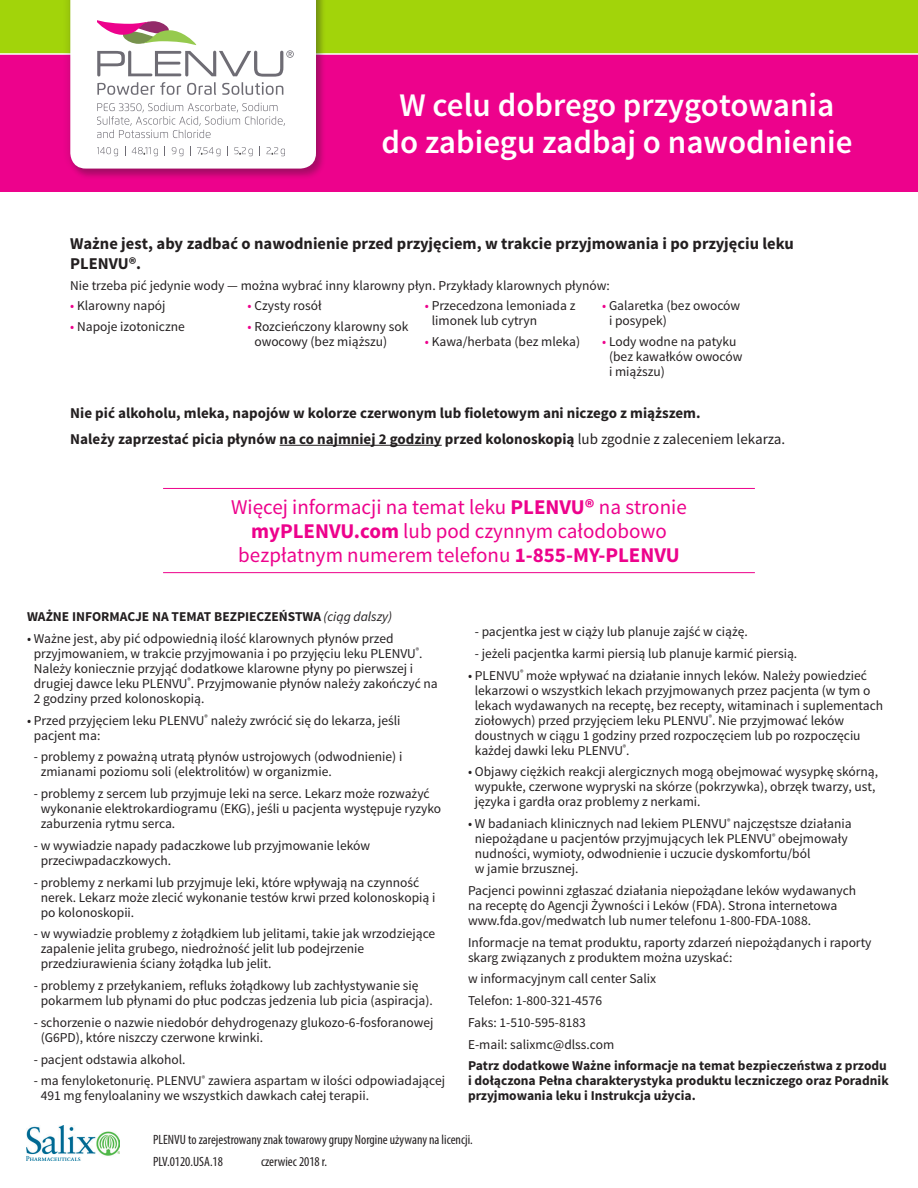
<style>
.page{position:relative;width:918px;height:1188px;background:#fff}
.page>*{position:absolute;margin:0;border:0;box-sizing:border-box;transform-origin:0 0}
.t1{font:600 33px/37.5px "Source Sans Pro";color:#fff;text-align:center}
.t2{font:21px/24px "Source Sans Pro";color:#ed028c;text-align:center}
.t3{font:700 16.5px/19.5px "Source Sans Pro";color:#231f20}
.t4{font:700 15px "Source Sans Pro";color:#231f20}
.t5{font:13.5px/15px "Source Sans Pro";color:#231f20}
.t6{font:700 13.5px/15px "Source Sans Pro";color:#231f20}
.t7{font:condensed 13.5px/21.6px "Myriad Pro";color:#231f20}
.s1{color:#ed028c}
.s2{font-weight:400}
.s3{font-weight:700}
.s4{font-weight:400;font-style:italic}
</style>
<div class="page">
<div style="left:0;top:0;width:918px;height:54px;background:#a2d40a"></div>
<div style="left:0;top:54px;width:918px;height:137px;background:#ed028c"></div>
<hr style="left:0;top:53px;width:918px;height:2px;background:#fff">
<div style="left:69px;top:0;width:258px;height:180px;background:#231f20;opacity:.3"></div>
<div style="left:62px;top:0;width:263px;height:177px;background:#231f20;opacity:.2"></div>
<svg style="left:70px;top:0;width:246px;height:169px"></svg>
<img style="left:27px;top:1126px;width:93px;height:35px">
<hr style="left:163px;top:488px;width:592px;height:1px;background:#ed028c">
<hr style="left:163px;top:572px;width:592px;height:1px;background:#ed028c">
<hr style="left:280px;top:445px;width:162px;height:1px;background:#231f20">
<p class="t1" style="left:381px;top:87px;width:473px">W celu dobrego przygotowania do zabiegu zadbaj o nawodnienie</p>
<p class="t3" style="left:70px;top:235px;width:725px">Ważne jest, aby zadbać o nawodnienie przed przyjęciem, w trakcie przyjmowania i po przyjęciu leku<br>PLENVU®.</p>
<p class="t5" style="left:70px;top:279px;width:541px">Nie trzeba pić jedynie wody — można wybrać inny klarowny płyn. Przykłady klarownych płynów:</p>
<p class="t5" style="left:70px;top:298px;width:97px"><span class="s1">•</span> Klarowny napój</p>
<p class="t5" style="left:70px;top:320px;width:116px"><span class="s1">•</span> Napoje izotoniczne</p>
<p class="t5" style="left:609px;top:298px;width:133px;text-indent:-7px"><span class="s1">•</span> Galaretka (bez owoców i posypek)</p>
<p class="t5" style="left:609px;top:335px;width:135px;text-indent:-7px"><span class="s1">•</span> Lody wodne na patyku (bez kawałków owoców i miąższu)</p>
<p class="t5" style="left:248px;top:298px;width:76px"><span class="s1">•</span> Czysty rosół</p>
<p class="t5" style="left:254px;top:320px;width:156px;text-indent:-7px"><span class="s1">•</span> Rozcieńczony klarowny sok owocowy (bez miąższu)</p>
<p class="t5" style="left:432px;top:298px;width:145px;text-indent:-7px"><span class="s1">•</span> Przecedzona lemoniada z limonek lub cytryn</p>
<p class="t5" style="left:425px;top:335px;width:157px"><span class="s1">•</span> Kawa/herbata (bez mleka)</p>
<p class="t4" style="left:70px;top:403px;width:632px">Nie pić alkoholu, mleka, napojów w kolorze czerwonym lub fioletowym ani niczego z miąższem.</p>
<p class="t4" style="left:70px;top:429px;width:717px">Należy zaprzestać picia płynów na co najmniej 2 godziny przed kolonoskopią <span class="s2">lub zgodnie z zaleceniem lekarza.</span></p>
<p class="t2" style="left:231px;top:496px;width:457px">Więcej informacji na temat leku <span class="s3">PLENVU®</span> na stronie <span class="s3">myPLENVU.com</span> lub pod czynnym całodobowo bezpłatnym numerem telefonu <span class="s3">1-855-MY-PLENVU</span></p>
<p class="t6" style="left:27px;top:610px;width:367px">WAŻNE INFORMACJE NA TEMAT BEZPIECZEŃSTWA <span class="s4">(ciąg dalszy)</span></p>
<p class="t5" style="left:34px;top:631px;width:406px;text-indent:-7px">• Ważne jest, aby pić odpowiednią ilość klarownych płynów przed przyjmowaniem, w trakcie przyjmowania i po przyjęciu leku PLENVU<sup>®</sup>.<br>Należy koniecznie przyjąć dodatkowe klarowne płyny po pierwszej i drugiej dawce leku PLENVU<sup>®</sup>. Przyjmowanie płynów należy zakończyć na 2 godziny przed kolonoskopią.</p>
<p class="t5" style="left:34px;top:713px;width:368px;text-indent:-7px">• Przed przyjęciem leku PLENVU<sup>®</sup> należy zwrócić się do lekarza, jeśli pacjent ma:</p>
<p class="t5" style="left:41px;top:750px;width:363px;text-indent:-7px">- problemy z poważną utratą płynów ustrojowych (odwodnienie) i zmianami poziomu soli (elektrolitów) w organizmie.</p>
<p class="t5" style="left:41px;top:786px;width:402px;text-indent:-7px">- problemy z sercem lub przyjmuje leki na serce. Lekarz może rozważyć wykonanie elektrokardiogramu (EKG), jeśli u pacjenta występuje ryzyko zaburzenia rytmu serca.</p>
<p class="t5" style="left:41px;top:838px;width:331px;text-indent:-7px">- w wywiadzie napady padaczkowe lub przyjmowanie leków przeciwpadaczkowych.</p>
<p class="t5" style="left:41px;top:875px;width:396px;text-indent:-7px">- problemy z nerkami lub przyjmuje leki, które wpływają na czynność nerek. Lekarz może zlecić wykonanie testów krwi przed kolonoskopią i po kolonoskopii.</p>
<p class="t5" style="left:41px;top:927px;width:396px;text-indent:-7px">- w wywiadzie problemy z żołądkiem lub jelitami, takie jak wrzodziejące zapalenie jelita grubego, niedrożność jelit lub podejrzenie przedziurawienia ściany żołądka lub jelit.</p>
<p class="t5" style="left:41px;top:978px;width:394px;text-indent:-7px">- problemy z przełykaniem, refluks żołądkowy lub zachłystywanie się pokarmem lub płynami do płuc podczas jedzenia lub picia (aspiracja).</p>
<p class="t5" style="left:41px;top:1015px;width:394px;text-indent:-7px">- schorzenie o nazwie niedobór dehydrogenazy glukozo-6-fosforanowej (G6PD), które niszczy czerwone krwinki.</p>
<p class="t5" style="left:34px;top:1052px;width:153px">- pacjent odstawia alkohol.</p>
<p class="t5" style="left:41px;top:1074px;width:406px;text-indent:-7px">- ma fenyloketonurię. PLENVU<sup>®</sup> zawiera aspartam w ilości odpowiadającej<br>491 mg fenyloalaniny we wszystkich dawkach całej terapii.</p>
<p class="t5" style="left:475px;top:624px;width:274px">- pacjentka jest w ciąży lub planuje zajść w ciążę.</p>
<p class="t5" style="left:475px;top:646px;width:324px">- jeżeli pacjentka karmi piersią lub planuje karmić piersią.</p>
<p class="t5" style="left:475px;top:668px;width:410px;text-indent:-7px">• PLENVU<sup>®</sup> może wpływać na działanie innych leków. Należy powiedzieć lekarzowi o wszystkich lekach przyjmowanych przez pacjenta (w tym o lekach wydawanych na receptę, bez recepty, witaminach i suplementach ziołowych) przed przyjęciem leku PLENVU<sup>®</sup>. Nie przyjmować leków doustnych w ciągu 1 godziny przed rozpoczęciem lub po rozpoczęciu każdej dawki leku PLENVU<sup>®</sup>.</p>
<p class="t5" style="left:475px;top:765px;width:405px;text-indent:-7px">• Objawy ciężkich reakcji alergicznych mogą obejmować wysypkę skórną, wypukłe, czerwone wypryski na skórze (pokrzywka), obrzęk twarzy, ust, języka i gardła oraz problemy z nerkami.</p>
<p class="t5" style="left:475px;top:816px;width:378px;text-indent:-7px">• W badaniach klinicznych nad lekiem PLENVU<sup>®</sup> najczęstsze działania niepożądane u pacjentów przyjmujących lek PLENVU<sup>®</sup> obejmowały nudności, wymioty, odwodnienie i uczucie dyskomfortu/ból<br>w jamie brzusznej.</p>
<p class="t5" style="left:468px;top:883px;width:390px">Pacjenci powinni zgłaszać działania niepożądane leków wydawanych na receptę do Agencji Żywności i Leków (FDA). Strona internetowa www.fda.gov/medwatch lub numer telefonu 1-800-FDA-1088.</p>
<p class="t5" style="left:468px;top:935px;width:405px">Informacje na temat produktu, raporty zdarzeń niepożądanych i raporty skarg związanych z produktem można uzyskać:</p>
<p class="t5" style="left:468px;top:972px;width:190px">w informacyjnym call center Salix</p>
<p class="t5" style="left:468px;top:993px;width:136px">Telefon: 1-800-321-4576</p>
<p class="t5" style="left:468px;top:1015px;width:119px">Faks: 1-510-595-8183</p>
<p class="t5" style="left:468px;top:1037px;width:148px">E-mail: salixmc@dlss.com</p>
<p class="t6" style="left:468px;top:1059px;width:422px">Patrz dodatkowe Ważne informacje na temat bezpieczeństwa z przodu i dołączona Pełna charakterystyka produktu leczniczego oraz Poradnik przyjmowania leku i Instrukcja użycia.</p>
<p class="t7" style="left:153px;top:1129px;width:321px">PLENVU to zarejestrowany znak towarowy grupy Norgine używany na licencji.<br>PLV.0120.USA.18</p>
<p class="t7" style="left:261px;top:1150px;width:68px">czerwiec 2018 r.</p>
</div>
